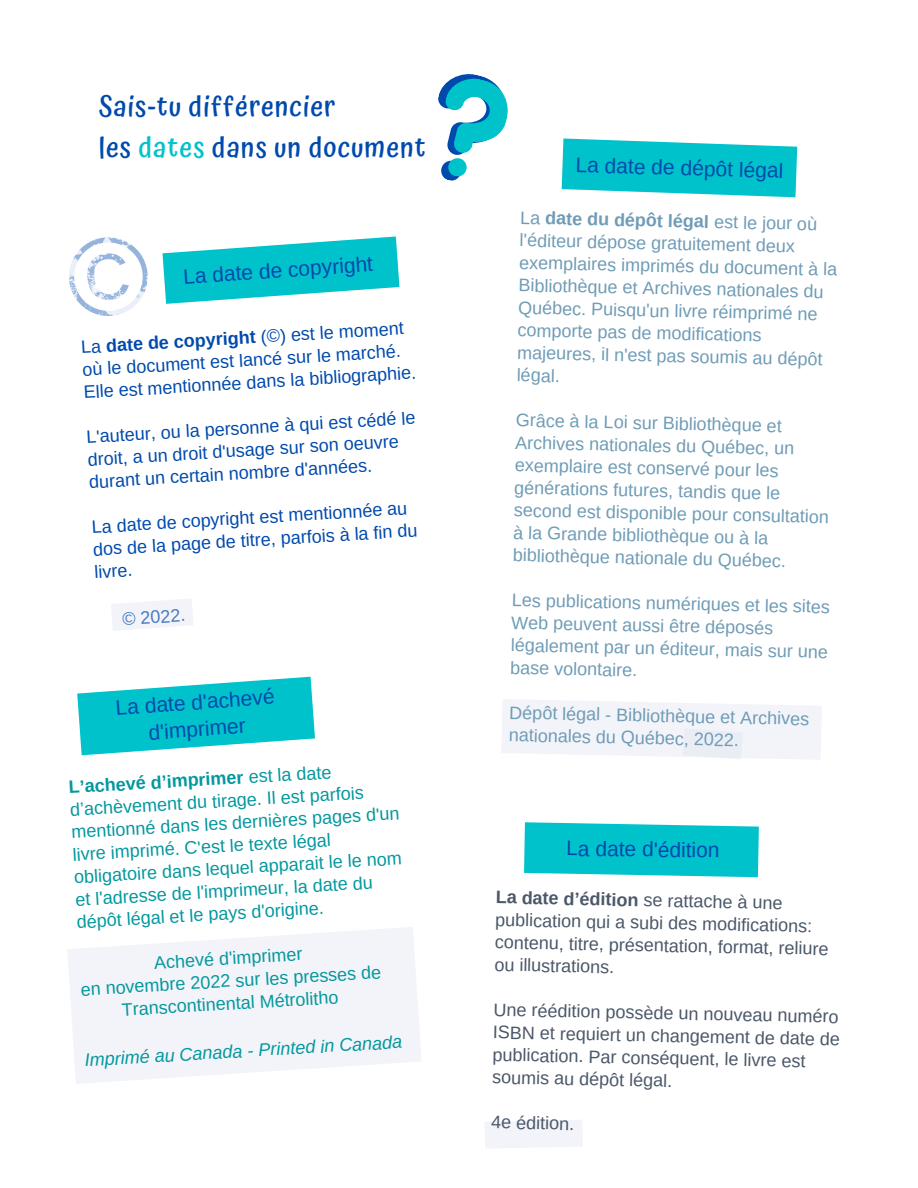
<style>
.page{position:relative;width:918px;height:1188px;background:#fff}
.page>*{position:absolute;margin:0;border:0;box-sizing:border-box;transform-origin:0 0}
.t1{font:500 28.05px "Atma";letter-spacing:.035em;color:#004aad}
.t2{font:21px/27px "Arimo";color:#004aad;text-align:center}
.t3{font:18px/22.5px "Arimo";color:#6f9cb6}
.t4{font:18px/22.5px "Arimo";color:#03989e}
.t5{font:18px/22.6px "Arimo";color:#004aad}
.t6{font:18px/22.5px "Arimo";color:#4b5869}
.t7{font:italic 18px "Arimo";color:#03989e}
.s1{color:#00c2cb}
.s2{font-weight:700}
</style>
<div class="page">
<svg style="left:68px;top:927px;width:353px;height:157px;fill:#f3f4f9"></svg>
<svg style="left:562px;top:139px;width:235px;height:58px;background:#21cad1"></svg>
<svg style="left:502px;top:699px;width:319px;height:60px"></svg>
<svg style="left:111px;top:599px;width:82px;height:32px"></svg>
<div style="left:485px;top:1120px;width:98px;height:28px;background:#f3f4f9"></div>
<svg style="left:438px;top:74px;width:70px;height:107px"></svg>
<svg style="left:77px;top:677px;width:238px;height:78px"></svg>
<svg style="left:524px;top:822px;width:235px;height:55px;background:#15c7cf"></svg>
<svg style="left:162px;top:236px;width:237px;height:68px"></svg>
<p class="t1" style="left:99px;top:90px;width:238px">Sais-tu différencier</p>
<p class="t1" style="left:99px;top:131px;width:329px">les <span class="s1">dates</span> dans un document</p>
<p class="t2" style="left:182px;top:263px;width:192px;rotate:-4deg">La date de copyright</p>
<p class="t5" style="left:80px;top:334px;width:335px;rotate:-3deg">La <span class="s2">date de copyright</span> (©) est le moment où le document est lancé sur le marché.<br>Elle est mentionnée dans la bibliographie.</p>
<p class="t5" style="left:86px;top:425px;width:331px;rotate:-3deg">L'auteur, ou la personne à qui est cédé le droit, a un droit d'usage sur son oeuvre durant un certain nombre d'années.</p>
<p class="t5" style="left:91px;top:514px;width:327px;rotate:-3deg">La date de copyright est mentionnée au dos de la page de titre, parfois à la fin du livre.</p>
<p class="t5" style="left:122px;top:607px;width:65px;rotate:-3deg">© 2022.</p>
<p class="t2" style="left:115px;top:694px;width:161px;rotate:-4deg">La date d'achevé d'imprimer</p>
<p class="t4" style="left:68px;top:775px;width:330px;rotate:-3deg"><span class="s2">L’achevé d’imprimer</span> est la date d’achèvement du tirage. Il est parfois mentionné dans les dernières pages d'un livre imprimé. C'est le texte légal obligatoire dans lequel apparait le le nom et l'adresse de l'imprimeur, la date du dépôt légal et le pays d'origine.</p>
<p class="t4" style="left:154px;top:951px;width:150px;rotate:-3deg">Achevé d'imprimer</p>
<p class="t4" style="left:80px;top:977px;width:303px;rotate:-3deg">en novembre 2022 sur les presses de</p>
<p class="t4" style="left:121px;top:998px;width:218px;rotate:-3deg">Transcontinental Métrolitho</p>
<p class="t7" style="left:84px;top:1049px;width:319px;rotate:-3deg">Imprimé au Canada - Printed in Canada</p>
<p class="t2" style="left:576px;top:150px;width:209px;rotate:2deg">La date de dépôt légal</p>
<p class="t3" style="left:520px;top:207px;width:320px;rotate:1deg">La <span class="s2">date du dépôt légal</span> est le jour où l'éditeur dépose gratuitement deux exemplaires imprimés du document à la<br>Bibliothèque et Archives nationales du<br>Québec. Puisqu'un livre réimprimé ne comporte pas de modifications majeures, il n'est pas soumis au dépôt légal.</p>
<p class="t3" style="left:515px;top:409px;width:317px;rotate:1deg">Grâce à la Loi sur Bibliothèque et Archives nationales du Québec, un exemplaire est conservé pour les générations futures, tandis que le second est disponible pour consultation à la Grande bibliothèque ou à la bibliothèque nationale du Québec.</p>
<p class="t3" style="left:512px;top:589px;width:320px;rotate:1deg">Les publications numériques et les sites<br>Web peuvent aussi être déposés légalement par un éditeur, mais sur une base volontaire.</p>
<p class="t3" style="left:510px;top:702px;width:302px;rotate:1deg">Dépôt légal - Bibliothèque et Archives nationales du Québec, 2022.</p>
<p class="t2" style="left:567px;top:834px;width:155px;rotate:1deg">La date d'édition</p>
<p class="t6" style="left:496px;top:886px;width:335px;rotate:1deg"><span class="s2">La date d’édition</span> se rattache à une publication qui a subi des modifications: contenu, titre, présentation, format, reliure ou illustrations.</p>
<p class="t6" style="left:494px;top:999px;width:349px;rotate:1deg">Une réédition possède un nouveau numéro ISBN et requiert un changement de date de publication. Par conséquent, le livre est soumis au dépôt légal.</p>
<p class="t6" style="left:491px;top:1111px;width:84px;rotate:1deg">4e édition.</p>
</div>
